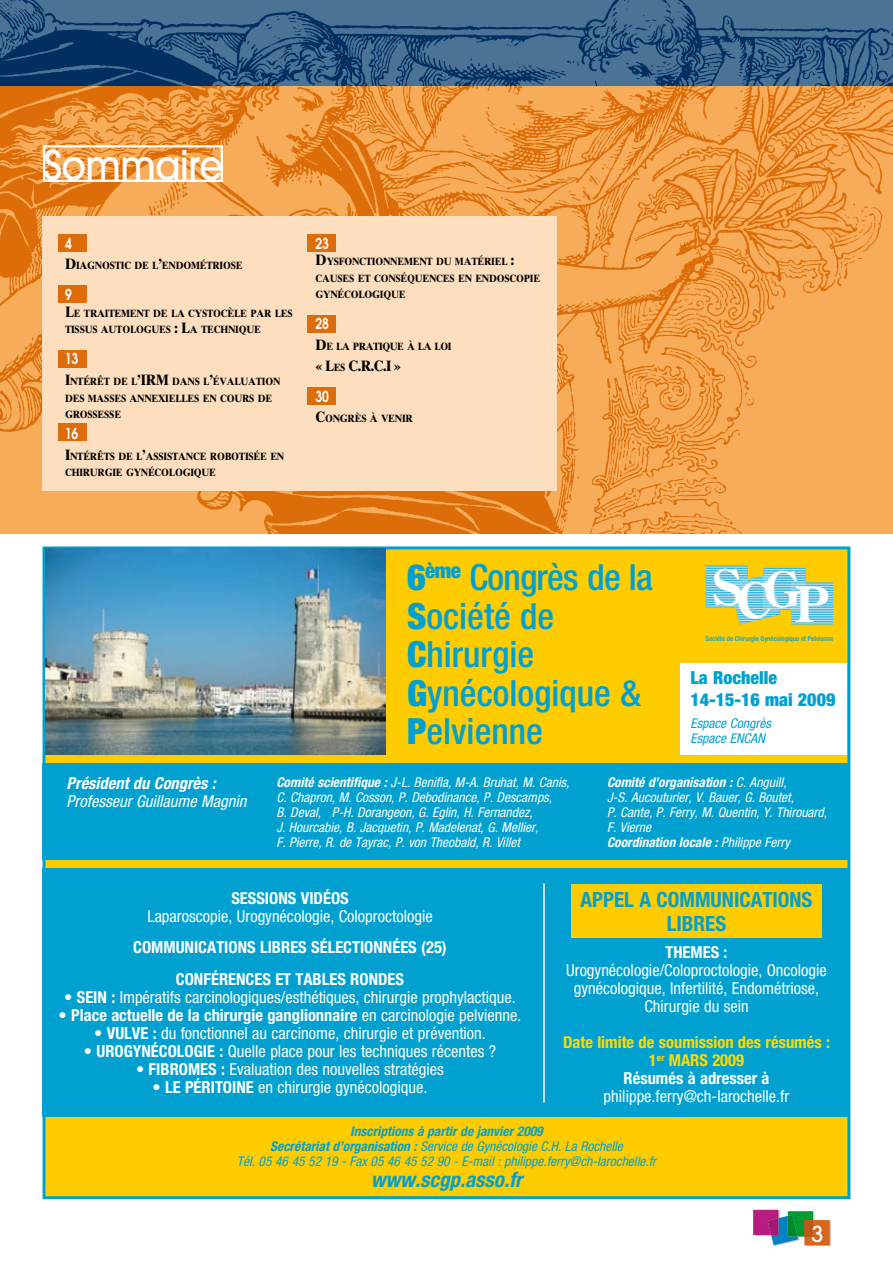
<style>
.page{position:relative;width:893px;height:1263px;background:#fff}
.page>*{position:absolute;margin:0;border:0;box-sizing:border-box;transform-origin:0 0}
.t1{font:700 48.45px "Century Old Style Std";color:#fff}
.t2{font:500 40.65px "Avant Garde";letter-spacing:-.015em;color:#fff;scale:.9 1}
.t3{font:500 condensed 36.15px/38.5px "Helvetica Neue";color:#00a0d1}
.t4{font:500 21.9px "Avant Garde";color:#fff}
.t5{font:700 condensed 21px/24px "Helvetica Neue";color:#00a0d1;text-align:center}
.t6{font:italic 700 condensed 21px "Helvetica Neue";color:#00a0d1}
.t7{font:900 condensed 18px/21.6px "Helvetica Neue";color:#00a0d1}
.t8{font:condensed 16.5px/18px "Helvetica Neue";color:#fff;text-align:center}
.t9{font:700 condensed 16.5px/31.5px "Helvetica Neue";color:#fff;text-align:center}
.t10{font:700 condensed 16.5px/18px "Helvetica Neue";color:#ffdc00;text-align:center}
.t11{font:italic condensed 16.5px "Helvetica Neue";color:#fff}
.t12{font:italic 700 condensed 16.5px "Helvetica Neue";color:#fff}
.t13{font:600 15px "Avant Garde";letter-spacing:-.025em;color:#fff;scale:.8 1}
.t14{font:700 15px "Times Ten";color:#000;scale:.9 1}
.t15{font:italic condensed 13.5px/15px "Helvetica Neue";color:#fff}
.t16{font:italic condensed 13.5px/15px "Helvetica Neue";color:#00a0d1}
.t17{font:700 10.5px/16.5px "Times Ten";letter-spacing:-.02em;color:#000;scale:.9 1}
.t18{font:700 10.5px "Times Ten";letter-spacing:-.045em;color:#000;scale:.9 1}
.t19{font:500 condensed 6.9px "Helvetica Neue";color:#00a0d2}
.s1{font-size:15px}
.s2{font-size:10.5px}
.s3{font-weight:900}
.s4{font-weight:700}
.s5{font-weight:400}
.s6{color:#fff}
</style>
<div class="page">
<img style="left:0;top:85px;width:893px;height:448px">
<svg style="left:0;top:0;width:893px;height:85px;background:#325d85"></svg>
<div style="left:43px;top:216px;width:514px;height:274px;background:#fddfbf"></div>
<div style="left:43px;top:145px;width:180px;height:37px;border:2px solid #fff"></div>
<div style="left:58px;top:234px;width:29px;height:18px;background:#dd6d08"></div>
<div style="left:307px;top:234px;width:28px;height:18px;background:#dd6d08"></div>
<div style="left:307px;top:387px;width:28px;height:17px;background:#dd6d08"></div>
<div style="left:307px;top:315px;width:28px;height:17px;background:#dd6d08"></div>
<svg style="left:753px;top:1210px;width:78px;height:36px"></svg>
<div style="left:804px;top:1220px;width:9px;height:16px;background:#bc5a1b"></div>
<div style="left:58px;top:285px;width:29px;height:18px;background:#dd6d08"></div>
<div style="left:58px;top:351px;width:29px;height:17px;background:#dd6d08"></div>
<div style="left:58px;top:423px;width:29px;height:18px;background:#dd6d08"></div>
<div style="left:43px;top:546px;width:807px;height:653px;background:#fc0;border:3px solid #00a0d1"></div>
<img style="left:45px;top:549px;width:341px;height:205px">
<svg style="left:706px;top:565px;width:127px;height:59px"></svg>
<div style="left:43px;top:763px;width:806px;height:97px;background:#00a0d1"></div>
<div style="left:43px;top:868px;width:806px;height:249px;background:#00a0d1"></div>
<div style="left:680px;top:663px;width:167px;height:91px;background:#fff"></div>
<hr style="left:543px;top:883px;width:2px;height:219px;background:#fff">
<div style="left:571px;top:884px;width:250px;height:54px;background:#fc0"></div>
<h2 class="t2" style="left:44px;top:141px;width:201px">Sommaire</h2>
<p class="t13" style="left:65px;top:233px;width:10px">4</p>
<p class="t17" style="left:65px;top:257px;width:199px"><span class="s1">D</span>IAGNOSTIC DE L<span class="s1">’</span>ENDOMÉTRIOSE</p>
<p class="t13" style="left:65px;top:285px;width:10px">9</p>
<p class="t17" style="left:65px;top:305px;width:255px"><span class="s1">L</span>E TRAITEMENT DE LA CYSTOCÈLE PAR LES<br>TISSUS AUTOLOGUES <span class="s1">: L</span>A TECHNIQUE</p>
<p class="t13" style="left:65px;top:349px;width:18px">13</p>
<p class="t17" style="left:65px;top:373px;width:96px"><span class="s1">I</span>NTÉRÊT DE L<span class="s1">’IRM</span></p>
<p class="t17" style="left:65px;top:373px;width:241px;text-indent:107px">DANS L<span class="s1">’</span>ÉVALUATION<br>DES MASSES ANNEXIELLES EN COURS DE<br>GROSSESSE</p>
<p class="t13" style="left:65px;top:424px;width:18px">16</p>
<p class="t17" style="left:65px;top:448px;width:245px"><span class="s1">I</span>NTÉRÊTS DE L<span class="s1">’</span>ASSISTANCE ROBOTISÉE EN<br>CHIRURGIE GYNÉCOLOGIQUE</p>
<p class="t13" style="left:316px;top:233px;width:18px">23</p>
<p class="t17" style="left:316px;top:253px;width:251px"><span class="s1">D</span>YSFONCTIONNEMENT DU MATÉRIEL <span class="s1">:<br></span>CAUSES ET CONSÉQUENCES EN ENDOSCOPIE<br>GYNÉCOLOGIQUE</p>
<p class="t13" style="left:316px;top:314px;width:18px">28</p>
<p class="t18" style="left:316px;top:340px;width:152px"><span class="s1">D</span>E LA PRATIQUE À LA LOI</p>
<p class="t14" style="left:316px;top:356px;width:96px">« L<span class="s2">ES</span> C.R.C.I »</p>
<p class="t13" style="left:316px;top:386px;width:18px">30</p>
<p class="t17" style="left:316px;top:410px;width:110px"><span class="s1">C</span>ONGRÈS À VENIR</p>
<h3 class="t3" style="left:407px;top:557px;width:247px"><span class="s3">6</span><sup>ème</sup> Congrès de la<br><span class="s3">S</span>ociété de<br><span class="s3">C</span>hirurgie<br><span class="s3">G</span>ynécologique &amp;<br><span class="s3">P</span>elvienne</h3>
<h1 class="t1" style="left:712px;top:563px;width:119px">SCGP</h1>
<p class="t19" style="left:705px;top:634px;width:130px">Société de Chirurgie Gynécologique et Pelvienne</p>
<p class="t7" style="left:691px;top:667px;width:146px">La Rochelle<br>14-15-16 mai 2009</p>
<p class="t16" style="left:691px;top:716px;width:82px">Espace Congrès<br>Espace ENCAN</p>
<p class="t12" style="left:67px;top:773px;width:151px">Président du Congrès :</p>
<p class="t11" style="left:67px;top:792px;width:181px">Professeur Guillaume Magnin</p>
<p class="t15" style="left:276px;top:774px;width:295px"><span class="s4">Comité scientifique :</span> J-L. Benifla, M-A. Bruhat, M. Canis, C. Chapron, M. Cosson, P. Debodinance, P. Descamps,<br>B. Deval, P-H. Dorangeon, G. Eglin, H. Fernandez,<br>J. Hourcabie, B. Jacquetin, P. Madelenat, G. Mellier,<br>F. Pierre, R. de Tayrac, P. von Theobald, R. Villet</p>
<p class="t15" style="left:607px;top:774px;width:222px"><span class="s4">Comité d’organisation :</span> C. Anguill,<br>J-S. Aucouturier, V. Bauer, G. Boutet,<br>P. Cante, P. Ferry, M. Quentin, Y. Thirouard, F. Vierne<br><span class="s4">Coordination locale :</span> Philippe Ferry</p>
<p class="t9" style="left:231px;top:882px;width:119px">SESSIONS VIDÉOS</p>
<p class="t8" style="left:147px;top:907px;width:287px">Laparoscopie, Urogynécologie, Coloproctologie</p>
<p class="t9" style="left:133px;top:931px;width:315px">COMMUNICATIONS LIBRES SÉLECTIONNÉES (25)<br>CONFÉRENCES ET TABLES RONDES</p>
<p class="t8" style="left:64px;top:988px;width:453px"><span class="s4">• SEIN :</span> Impératifs carcinologiques/esthétiques, chirurgie prophylactique.</p>
<p class="t9" style="left:59px;top:999px;width:464px"><span class="s5">•</span> Place actuelle de la chirurgie ganglionnaire <span class="s5">en carcinologie pelvienne.</span></p>
<p class="t8" style="left:94px;top:1024px;width:393px">• <span class="s4">VULVE :</span> du fonctionnel au carcinome, chirurgie et prévention.</p>
<p class="t8" style="left:84px;top:1042px;width:414px">• <span class="s4">UROGYNÉCOLOGIE :</span> Quelle place pour les techniques récentes ?</p>
<p class="t8" style="left:136px;top:1060px;width:310px"><span class="s4">• FIBROMES :</span> Evaluation des nouvelles stratégies</p>
<p class="t8" style="left:153px;top:1078px;width:276px"><span class="s4">• LE PÉRITOINE</span> en chirurgie gynécologique.</p>
<p class="t5" style="left:581px;top:887px;width:233px">APPEL A COMMUNICATIONS<br>LIBRES</p>
<p class="t9" style="left:665px;top:936px;width:64px">THEMES :</p>
<p class="t8" style="left:566px;top:961px;width:262px">Urogynécologie/Coloproctologie, Oncologie gynécologique, Infertilité, Endométriose,<br>Chirurgie du sein</p>
<p class="t10" style="left:563px;top:1033px;width:268px">Date limite de soumission des résumés :<br>1<sup>er</sup> MARS 2009<br><span class="s6">Résumés à adresser à</span></p>
<p class="t8" style="left:604px;top:1087px;width:187px">philippe.ferry@ch-larochelle.fr</p>
<p class="t16" style="left:237px;top:1124px;width:421px;text-align:center"><span class="s4">Inscriptions à partir de janvier 2009<br>Secrétariat d’organisation :</span> Service de Gynécologie C.H. La Rochelle<br>Tél. 05 46 45 52 19 - Fax 05 46 45 52 90 - E-mail : philippe.ferry@ch-larochelle.fr</p>
<p class="t6" style="left:371px;top:1167px;width:153px">www.scgp.asso.fr</p>
<h3 class="t4" style="left:811px;top:1220px;width:14px">3</h3>
</div>
